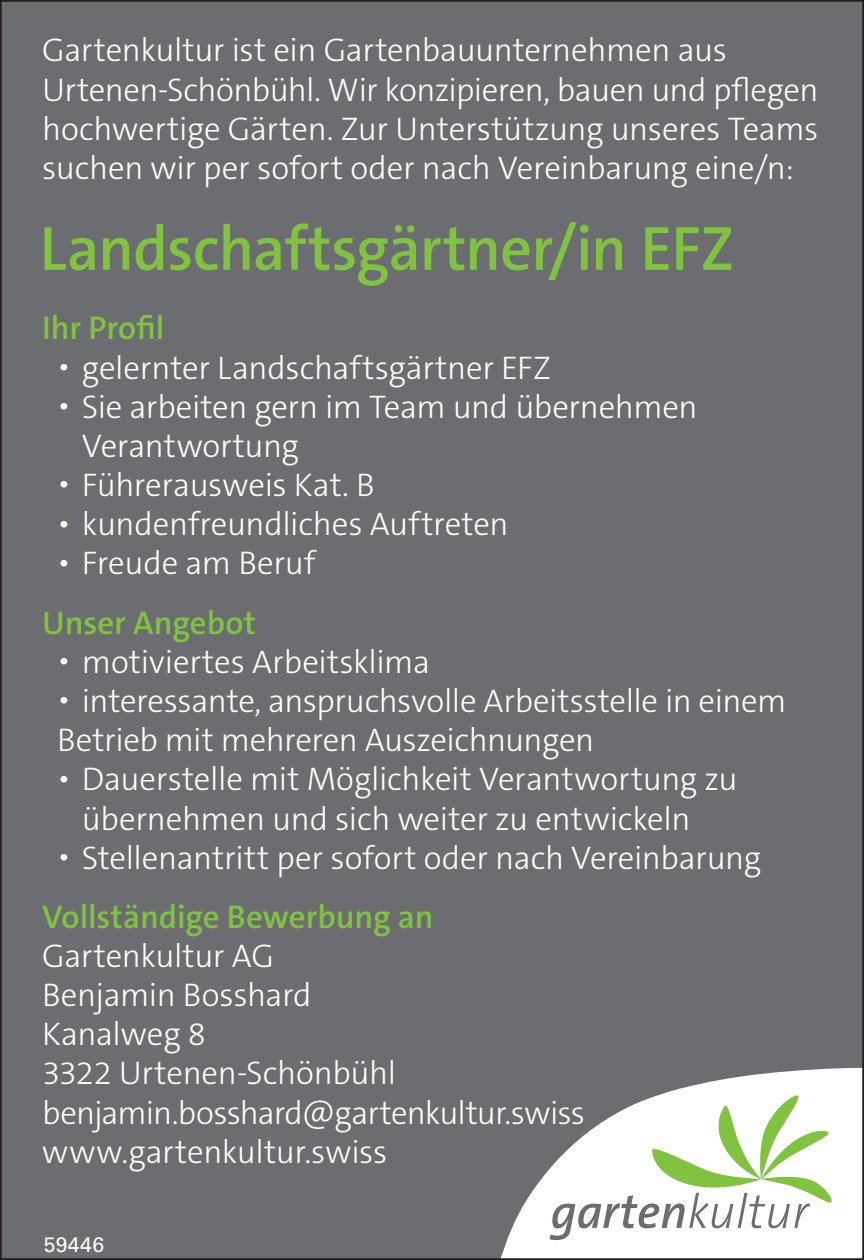
<style>
.page{position:relative;width:864px;height:1260px;background:#fff}
.page>*{position:absolute;margin:0;border:0;box-sizing:border-box;transform-origin:0 0}
.t1{font:600 63px "Hbkxqm The Sans C5";letter-spacing:-.015em;color:#81c340}
.t2{font:300 32.9px/39.2px "Dwhdxj The Sans C5";letter-spacing:-.01em;color:#fff}
.t3{font:600 32.9px "Hbkxqm The Sans C5";color:#81c340}
.t4{font:21px "Univers";letter-spacing:.025em;color:#fff}
</style>
<div class="page">
<div style="left:0;top:0;width:863px;height:1260px;background:#6c6d70"></div>
<svg style="left:501px;top:1068px;width:359px;height:189px;fill:#fff"></svg>
<svg style="left:549px;top:1094px;width:284px;height:146px;background:#dbe3d4"></svg>
<p class="t2" style="left:42px;top:31px;width:777px">Gartenkultur ist ein Gartenbauunternehmen aus Urtenen-Schönbühl. Wir konzipieren, bauen und pflegen hochwertige Gärten. Zur Unterstützung unseres Teams suchen wir per sofort oder nach Vereinbarung eine/n:</p>
<h1 class="t1" style="left:40px;top:208px;width:695px">Landschaftsgärtner/in EFZ</h1>
<p class="t3" style="left:42px;top:307px;width:124px">Ihr Profil</p>
<p class="t2" style="left:57px;top:348px;width:495px">• gelernter Landschaftsgärtner EFZ</p>
<p class="t2" style="left:82px;top:387px;width:617px;text-indent:-25px">• Sie arbeiten gern im Team und übernehmen<br>Verantwortung</p>
<p class="t2" style="left:57px;top:466px;width:319px">• Führerausweis Kat. B</p>
<p class="t2" style="left:57px;top:505px;width:453px">• kundenfreundliches Auftreten</p>
<p class="t2" style="left:57px;top:544px;width:260px">• Freude am Beruf</p>
<p class="t3" style="left:42px;top:601px;width:215px">Unser Angebot</p>
<p class="t2" style="left:57px;top:642px;width:374px">• motiviertes Arbeitsklima</p>
<p class="t2" style="left:57px;top:681px;width:730px">• interessante, anspruchsvolle Arbeitsstelle in einem<br>Betrieb mit mehreren Auszeichnungen</p>
<p class="t2" style="left:82px;top:760px;width:657px;text-indent:-25px">• Dauerstelle mit Möglichkeit Verantwortung zu übernehmen und sich weiter zu entwickeln</p>
<p class="t2" style="left:57px;top:838px;width:705px">• Stellenantritt per sofort oder nach Vereinbarung</p>
<p class="t3" style="left:42px;top:896px;width:393px">Vollständige Bewerbung an</p>
<p class="t2" style="left:42px;top:936px;width:544px">Gartenkultur AG<br>Benjamin Bosshard<br>Kanalweg 8<br>3322 Urtenen-Schönbühl benjamin.bosshard@gartenkultur.swiss www.gartenkultur.swiss</p>
<p class="t4" style="left:44px;top:1233px;width:62px">59446</p>
</div>
